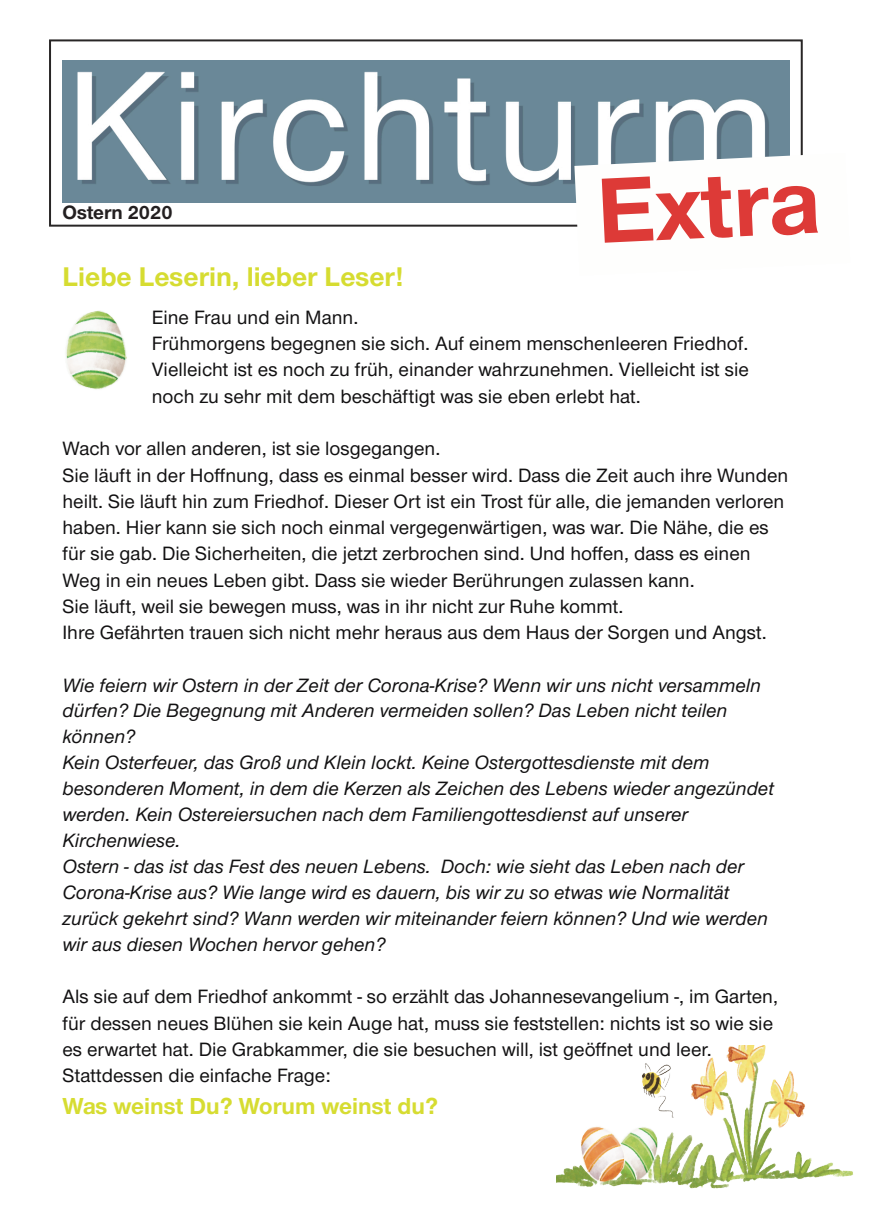
<style>
.page{position:relative;width:874px;height:1225px;background:#fff}
.page>*{position:absolute;margin:0;border:0;box-sizing:border-box;transform-origin:0 0}
.t1{font:700 96px "Nordelbica";color:#dd3a37}
.t2{font:700 28px "Nordelbica";color:#d6dc31}
.t3{font:700 24px "Nordelbica";color:#d6dc31}
.t4{font:500 20px/26.2px "Nordelbica";color:#121112}
.t5{font:italic 500 20px/26px "Nordelbica";color:#121112}
.t6{font:700 20px "Nordelbica";color:#231f20}
</style>
<div class="page">
<img style="left:62px;top:60px;width:726px;height:142px">
<div style="left:49px;top:39px;width:753px;height:188px;border:2px solid #282626"></div>
<svg style="left:574px;top:153px;width:229px;height:74px"></svg>
<img style="left:65px;top:310px;width:62px;height:80px">
<img style="left:556px;top:1045px;width:296px;height:143px">
<p class="t6" style="left:62px;top:206px;width:112px">Ostern 2020</p>
<h1 class="t1" style="left:595px;top:179px;width:223px;rotate:-3deg">Extra</h1>
<h2 class="t2" style="left:62px;top:267px;width:342px">Liebe Leserin, lieber Leser!</h2>
<p class="t4" style="left:152px;top:306px;width:598px">Eine Frau und ein Mann.<br>Frühmorgens begegnen sie sich. Auf einem menschenleeren Friedhof.<br>Vielleicht ist es noch zu früh, einander wahrzunehmen. Vielleicht ist sie noch zu sehr mit dem beschäftigt was sie eben erlebt hat.</p>
<p class="t4" style="left:62px;top:438px;width:726px">Wach vor allen anderen, ist sie losgegangen.<br>Sie läuft in der Hoffnung, dass es einmal besser wird. Dass die Zeit auch ihre Wunden heilt. Sie läuft hin zum Friedhof. Dieser Ort ist ein Trost für alle, die jemanden verloren haben. Hier kann sie sich noch einmal vergegenwärtigen, was war. Die Nähe, die es für sie gab. Die Sicherheiten, die jetzt zerbrochen sind. Und hoffen, dass es einen Weg in ein neues Leben gibt. Dass sie wieder Berührungen zulassen kann.<br>Sie läuft, weil sie bewegen muss, was in ihr nicht zur Ruhe kommt.<br>Ihre Gefährten trauen sich nicht mehr heraus aus dem Haus der Sorgen und Angst.</p>
<p class="t5" style="left:62px;top:674px;width:712px">Wie feiern wir Ostern in der Zeit der Corona-Krise? Wenn wir uns nicht versammeln dürfen? Die Begegnung mit Anderen vermeiden sollen? Das Leben nicht teilen können?<br>Kein Osterfeuer, das Groß und Klein lockt. Keine Ostergottesdienste mit dem besonderen Moment, in dem die Kerzen als Zeichen des Lebens wieder angezündet werden. Kein Ostereiersuchen nach dem Familiengottesdienst auf unserer Kirchenwiese.<br>Ostern - das ist das Fest des neuen Lebens. Doch: wie sieht das Leben nach der Corona-Krise aus? Wie lange wird es dauern, bis wir zu so etwas wie Normalität zurück gekehrt sind? Wann werden wir miteinander feiern können? Und wie werden wir aus diesen Wochen hervor gehen?</p>
<p class="t4" style="left:62px;top:986px;width:716px">Als sie auf dem Friedhof ankommt - so erzählt das Johannesevangelium -, im Garten, für dessen neues Blühen sie kein Auge hat, muss sie feststellen: nichts ist so wie sie es erwartet hat. Die Grabkammer, die sie besuchen will, ist geöffnet und leer.<br>Stattdessen die einfache Frage:</p>
<p class="t3" style="left:62px;top:1098px;width:377px">Was weinst Du? Worum weinst du?</p>
</div>
